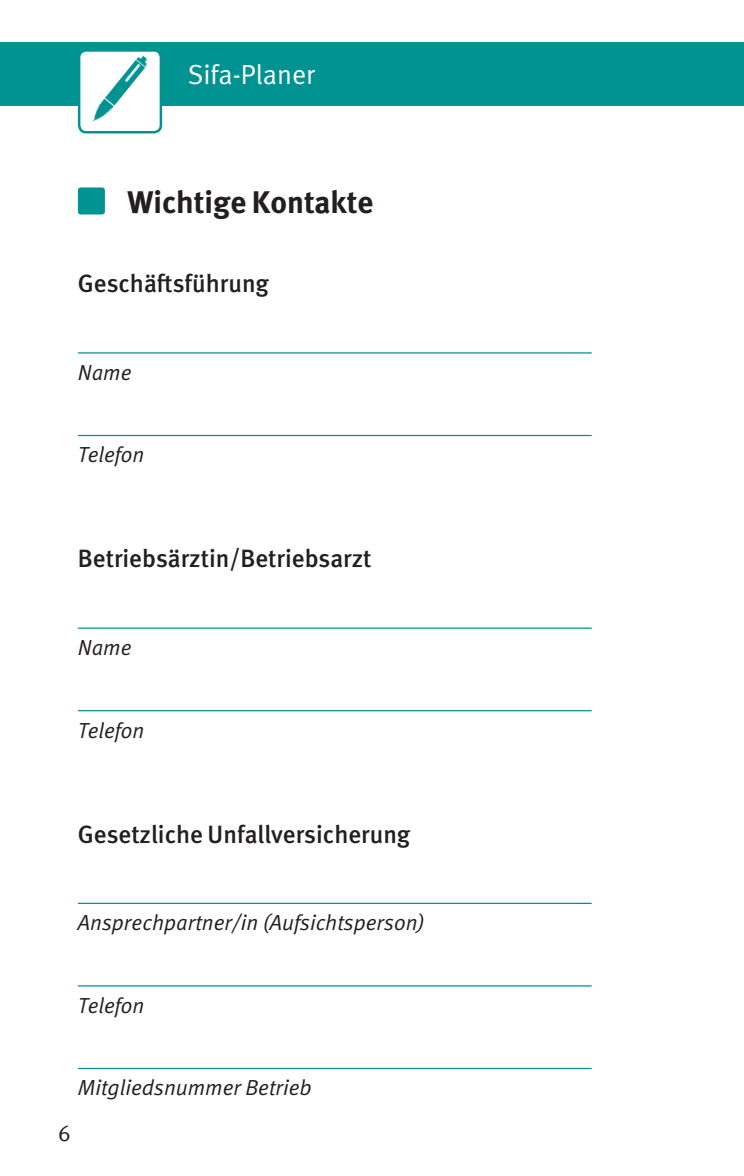
<style>
.page{position:relative;width:744px;height:1176px;background:#fff}
.page>*{position:absolute;margin:0;border:0;box-sizing:border-box;transform-origin:0 0}
.t1{font:700 31.25px "DGUV Meta";color:#231f20}
.t2{font:27.5px "DGUV Meta";color:#fff}
.t3{font:500 25px "DGUV Meta";color:#231f20}
.t4{font:22.5px "DGUV Meta";color:#231f20}
.t5{font:italic 21.75px "DGUV Meta";color:#231f20}
</style>
<div class="page">
<div style="left:0;top:42px;width:744px;height:64px;background:#009391"></div>
<div style="left:79px;top:50px;width:82px;height:82px;background:#fff;border-radius:7px"></div>
<img style="left:93px;top:56px;width:55px;height:66px">
<div style="left:78px;top:49px;width:84px;height:84px;border:2px solid #009391;border-radius:7px"></div>
<hr style="left:78px;top:352px;width:514px;height:1px;background:#009391">
<hr style="left:78px;top:435px;width:514px;height:1px;background:#009391">
<hr style="left:78px;top:627px;width:514px;height:1px;background:#009391">
<hr style="left:78px;top:710px;width:514px;height:1px;background:#009391">
<hr style="left:78px;top:902px;width:514px;height:1px;background:#009391">
<hr style="left:78px;top:985px;width:514px;height:1px;background:#009391">
<hr style="left:78px;top:1067px;width:514px;height:1px;background:#009391">
<div style="left:78px;top:187px;width:27px;height:27px;background:#009391;border-radius:3px"></div>
<p class="t2" style="left:188px;top:64px;width:129px">Sifa-Planer</p>
<h1 class="t1" style="left:128px;top:191px;width:247px">Wichtige Kontakte</h1>
<p class="t3" style="left:78px;top:274px;width:193px">Geschäftsführung</p>
<p class="t5" style="left:78px;top:364px;width:55px">Name</p>
<p class="t5" style="left:78px;top:447px;width:68px">Telefon</p>
<p class="t3" style="left:78px;top:549px;width:295px">Betriebsärztin/Betriebsarzt</p>
<p class="t5" style="left:78px;top:639px;width:55px">Name</p>
<p class="t5" style="left:78px;top:722px;width:68px">Telefon</p>
<p class="t3" style="left:78px;top:824px;width:334px">Gesetzliche Unfallversicherung</p>
<p class="t5" style="left:78px;top:914px;width:348px">Ansprechpartner/in (Aufsichtsperson)</p>
<p class="t5" style="left:78px;top:997px;width:68px">Telefon</p>
<p class="t5" style="left:78px;top:1079px;width:235px">Mitgliedsnummer Betrieb</p>
<p class="t4" style="left:58px;top:1124px;width:14px">6</p>
</div>
